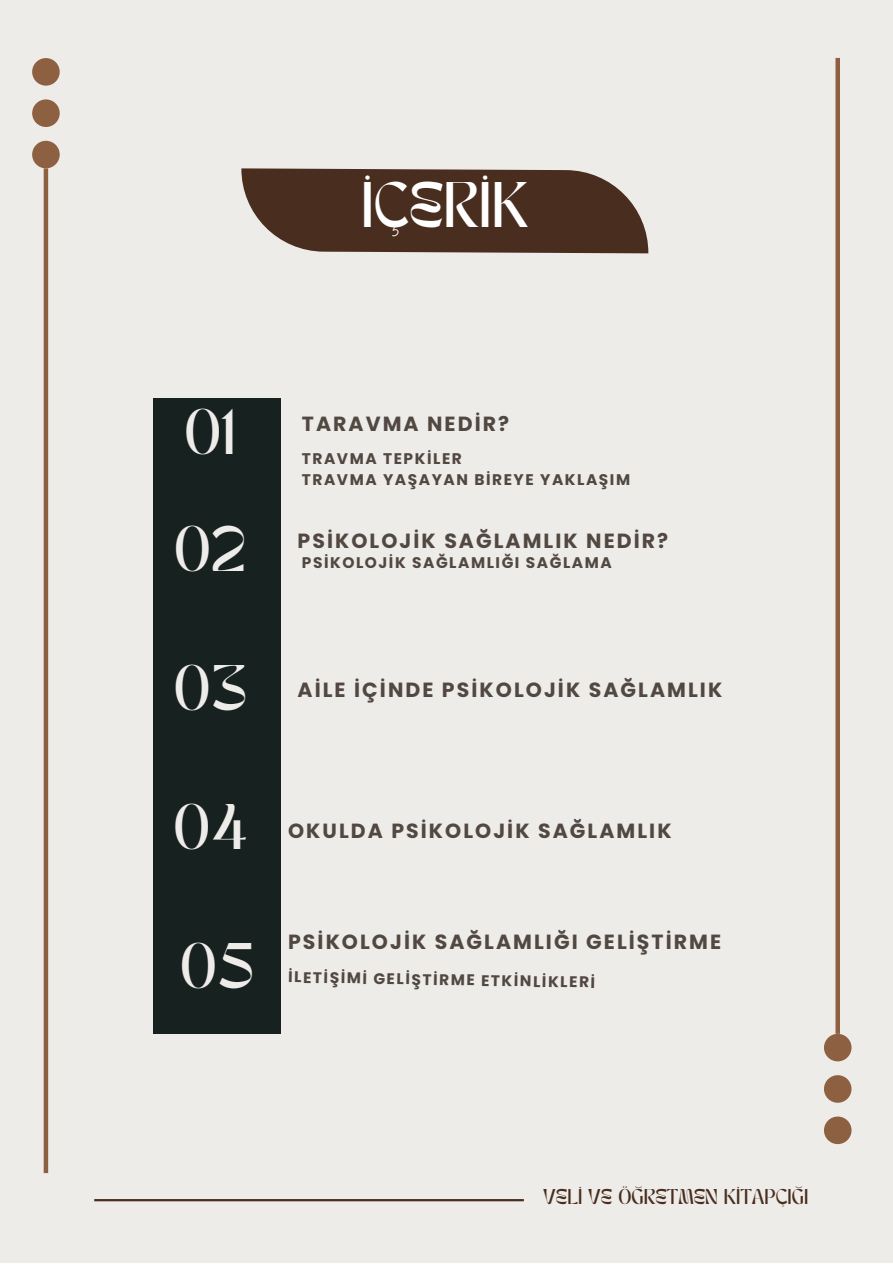
<style>
.page{position:relative;width:893px;height:1264px;background:#fff}
.page>*{position:absolute;margin:0;border:0;box-sizing:border-box;transform-origin:0 0}
.t1{font:45px "TANMERINGUE";color:#eeece9}
.t2{font:45px "TANMERINGUE";color:#fff}
.t3{font:700 20.55px "Poppins";letter-spacing:.1em;color:#524842}
.t4{font:700 15.45px "Poppins";letter-spacing:.1em;color:#524842}
.t5{font:15px "TANMERINGUE";color:#492e1f}
</style>
<div class="page">
<div style="left:0;top:0;width:892px;height:1262px;background:#eeece9"></div>
<svg style="left:241px;top:168px;width:407px;height:85px;background:#5a4235"></svg>
<hr style="left:94px;top:1198px;width:430px;height:3px;background:#492e1f">
<svg style="left:32px;top:58px;width:28px;height:110px"></svg>
<svg style="left:824px;top:1033px;width:27px;height:111px"></svg>
<svg style="left:835px;top:58px;width:4px;height:975px;background:#9a7157"></svg>
<hr style="left:44px;top:168px;width:4px;height:1005px;background:#8e6042">
<div style="left:153px;top:398px;width:127px;height:635px;background:#17211f"></div>
<p class="t2" style="left:361px;top:181px;width:169px">İÇERİK</p>
<p class="t1" style="left:184px;top:408px;width:53px">01</p>
<p class="t1" style="left:173px;top:526px;width:74px">02</p>
<p class="t3" style="left:302px;top:409px;width:209px">TARAVMA NEDİR?</p>
<p class="t4" style="left:302px;top:448px;width:161px">TRAVMA TEPKİLER</p>
<p class="t4" style="left:302px;top:469px;width:330px">TRAVMA YAŞAYAN BİREYE YAKLAŞIM</p>
<p class="t3" style="left:297px;top:526px;width:372px">PSİKOLOJİK SAĞLAMLIK NEDİR?</p>
<p class="t4" style="left:302px;top:552px;width:311px">PSİKOLOJİK SAĞLAMLIĞI SAĞLAMA</p>
<p class="t1" style="left:173px;top:664px;width:75px">03</p>
<p class="t3" style="left:297px;top:675px;width:426px">AİLE İÇİNDE PSİKOLOJİK SAĞLAMLIK</p>
<p class="t1" style="left:173px;top:803px;width:75px">04</p>
<p class="t1" style="left:179px;top:942px;width:75px">05</p>
<p class="t3" style="left:288px;top:816px;width:385px">OKULDA PSİKOLOJİK SAĞLAMLIK</p>
<p class="t3" style="left:288px;top:927px;width:434px">PSİKOLOJİK SAĞLAMLIĞI GELİŞTİRME</p>
<p class="t4" style="left:288px;top:966px;width:308px;rotate:1deg">İLETİŞİMİ GELİŞTİRME ETKİNLİKLERİ</p>
<p class="t5" style="left:543px;top:1188px;width:266px">VELİ VE ÖĞRETMEN KİTAPÇIĞI</p>
</div>
